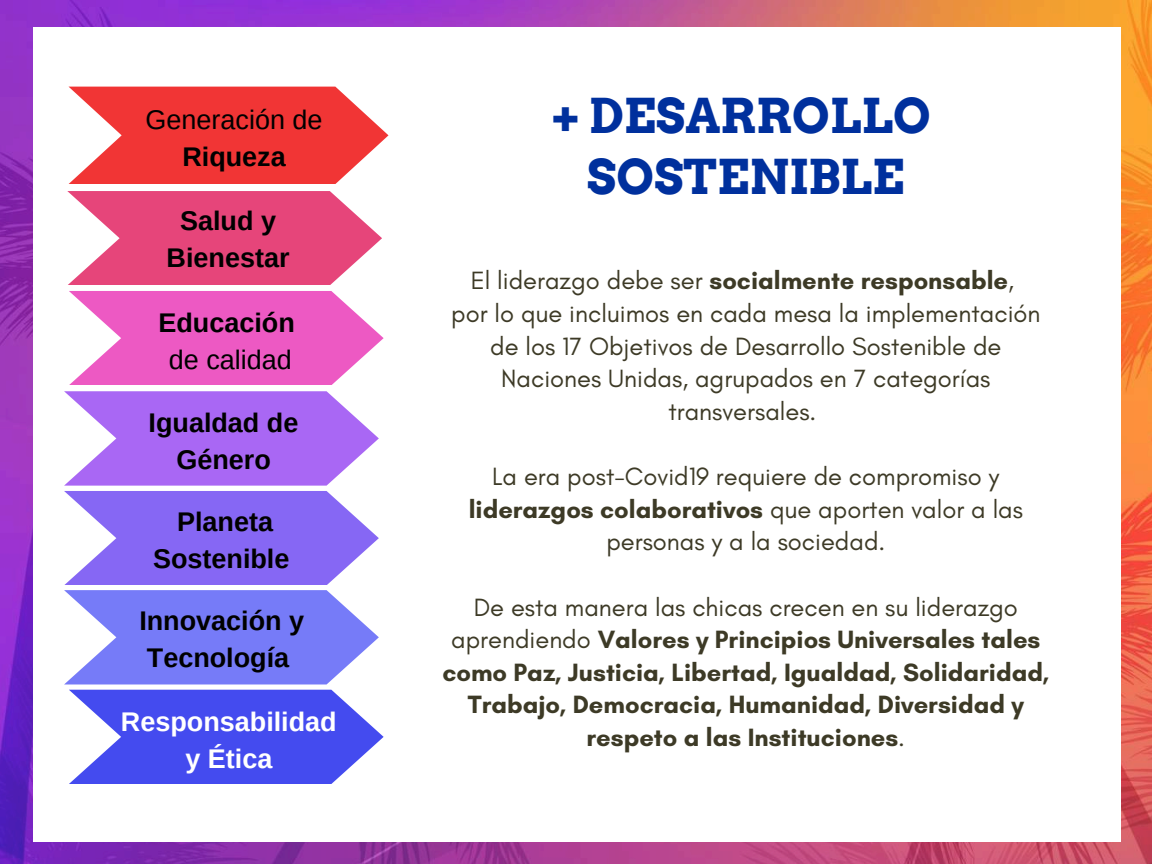
<style>
.page{position:relative;width:1152px;height:864px;background:#fff}
.page>*{position:absolute;margin:0;border:0;box-sizing:border-box;transform-origin:0 0}
.t1{font:700 48px/60.8px "Arvo";color:#00309d;text-align:center}
.t2{font:700 27px/37.2px "Arimo";color:#000;text-align:center}
.t3{font:27px "Arimo";color:#000}
.t4{font:700 27px/37.2px "Arimo";color:#fff;text-align:center}
.t5{font:25.5px/32.7px "Glacial Indifference";color:#3d3a26;text-align:center}
.t6{font:700 25.5px/32.7px "Glacial Indifference";color:#3d3a26;text-align:center}
.s1{font-weight:700}
.s2{font-weight:400}
</style>
<div class="page">
<img style="left:0;top:0;width:1152px;height:864px">
<div style="left:33px;top:27px;width:1088px;height:815px;background:#fff"></div>
<svg style="left:68px;top:87px;width:321px;height:97px"></svg>
<svg style="left:67px;top:191px;width:315px;height:94px"></svg>
<svg style="left:69px;top:291px;width:315px;height:94px"></svg>
<svg style="left:64px;top:391px;width:315px;height:293px"></svg>
<svg style="left:69px;top:690px;width:315px;height:94px"></svg>
<p class="t3" style="left:146px;top:104px;width:179px">Generación de</p>
<p class="t2" style="left:182px;top:138px;width:105px">Riqueza</p>
<p class="t2" style="left:167px;top:202px;width:124px">Salud y<br>Bienestar</p>
<p class="t2" style="left:158px;top:304px;width:138px">Educación</p>
<p class="t3" style="left:169px;top:345px;width:125px">de calidad</p>
<p class="t2" style="left:149px;top:404px;width:151px">Igualdad de<br>Género</p>
<p class="t2" style="left:153px;top:503px;width:138px">Planeta<br>Sostenible</p>
<p class="t2" style="left:139px;top:602px;width:166px;text-align:left">Innovación y<br>Tecnología</p>
<p class="t4" style="left:121px;top:703px;width:217px">Responsabilidad y Ética</p>
<h1 class="t1" style="left:551px;top:86px;width:381px">+ DESARROLLO<br>SOSTENIBLE</h1>
<p class="t5" style="left:451px;top:264px;width:591px">El liderazgo debe ser <span class="s1">socialmente responsable</span>,<br>por lo que incluimos en cada mesa la implementación de los 17 Objetivos de Desarrollo Sostenible de Naciones Unidas, agrupados en 7 categorías transversales.</p>
<p class="t5" style="left:469px;top:460px;width:556px">La era post-Covid19 requiere de compromiso y <span class="s1">liderazgos colaborativos</span> que aporten valor a las personas y a la sociedad.</p>
<p class="t6" style="left:442px;top:590px;width:608px"><span class="s2">De esta manera las chicas crecen en su liderazgo aprendiendo</span> Valores y Principios Universales tales como Paz, Justicia, Libertad, Igualdad, Solidaridad, Trabajo, Democracia, Humanidad, Diversidad y respeto a las Instituciones<span class="s2">.</span></p>
</div>
